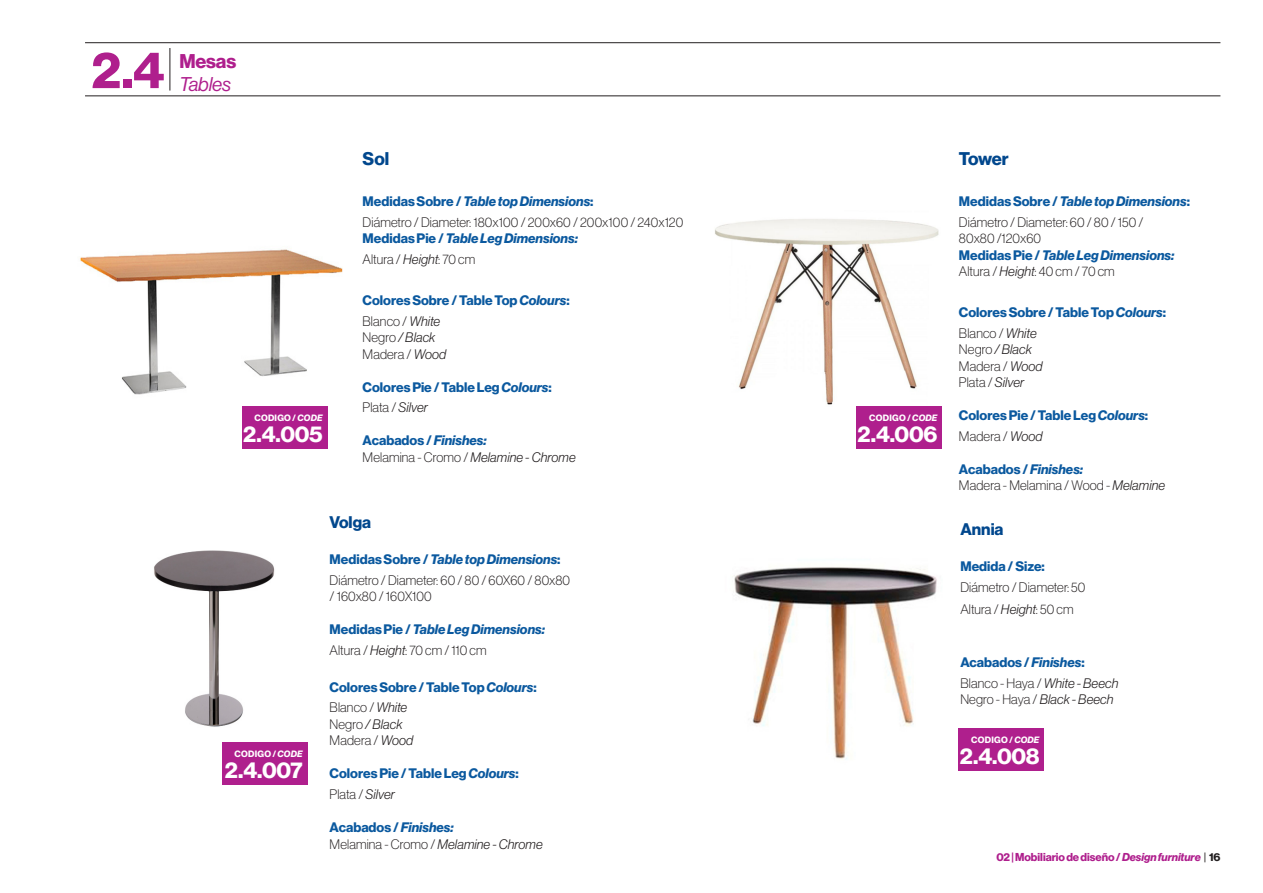
<style>
.page{position:relative;width:1263px;height:893px;background:#fff}
.page>*{position:absolute;margin:0;border:0;box-sizing:border-box;transform-origin:0 0}
.t1{font:700 51px "Neue Haas Grotesk Display";color:#af1f8d}
.t2{font:700 22.5px "Neue Haas Grotesk Display";letter-spacing:-.01em;color:#fff}
.t3{font:19.5px/22.5px "N Haas Grotesk DS Pro 56 It";letter-spacing:-.015em;color:#af1f8d}
.t4{font:700 18px "Neue Haas Grotesk Display";letter-spacing:-.01em;color:#01478d}
.Texto{font:700 16.5px "Neue Haas Grotesk Display";color:#01478d}
.Texto_menor{font:300 13.5px "Neue Haas Grotesk Display";letter-spacing:.01em;color:#231f20}
.Ladillo_medidas{font:700 13.5px "Neue Haas Grotesk Display";color:#0b599f}
.Texto_menor-2{font:13.5px "N Haas Grotesk DS Pro 76 Bd It";color:#0b599f}
.Texto_menor-3{font:700 13.5px "Neue Haas Grotesk Display";color:#0b599f}
.Texto_menor-4{font:13.5px "N Haas Grotesk DS Pro 46 Lt It";letter-spacing:.01em;color:#231f20}
.t5{font:700 11.25px "Neue Haas Grotesk Display";letter-spacing:-.005em;color:#af1f8d}
.t6{font:700 9px "Neue Haas Grotesk Display";letter-spacing:.03em;color:#fff}
.s1{font-family:"Neue Haas Grotesk Display";font-weight:700}
.s2{font-family:"N Haas Grotesk DS Pro 76 Bd It";font-weight:400}
.s3{font-family:"N Haas Grotesk DS Pro 46 Lt It";font-weight:400}
.s4{font-family:"Neue Haas Grotesk Display";font-weight:300}
.s5{font-family:"N Haas Grotesk DS Pro 55 Rg";font-weight:400;color:#231f20}
.s6{color:#231f20}
</style>
<div class="page">
<img style="left:715px;top:219px;width:224px;height:212px">
<div style="left:242px;top:406px;width:85px;height:42px;background:#af1f8d"></div>
<img style="left:80px;top:249px;width:263px;height:146px">
<hr style="left:85px;top:96px;width:1135px;height:1px;background:#231f20">
<hr style="left:170px;top:48px;width:1px;height:43px;background:#231f20">
<hr style="left:85px;top:42px;width:1135px;height:1px;background:#231f20">
<div style="left:857px;top:406px;width:85px;height:42px;background:#af1f8d"></div>
<img style="left:154px;top:550px;width:154px;height:228px">
<div style="left:222px;top:742px;width:85px;height:42px;background:#af1f8d"></div>
<img style="left:734px;top:567px;width:203px;height:193px">
<div style="left:959px;top:728px;width:85px;height:42px;background:#af1f8d"></div>
<h1 class="t1" style="left:91px;top:40px;width:75px">2.4</h1>
<p class="t3" style="left:179px;top:50px;width:58px"><span class="s1">Mesas<br></span>Tables</p>
<p class="t6" style="left:254px;top:413px;width:70px">CODIGO / <span class="s2">CODE</span></p>
<p class="t2" style="left:243px;top:421px;width:81px">2.4.005</p>
<p class="t4" style="left:363px;top:148px;width:28px">Sol</p>
<p class="Texto_menor-2" style="left:363px;top:194px;width:232px"><span class="s1">Medidas Sobre /</span> Table top Dimensions<span class="s1">:</span></p>
<p class="Texto_menor" style="left:363px;top:215px;width:322px">Diámetro / Diameter: 180x100 / 200x60 / 200x100 / 240x120</p>
<p class="Texto_menor-2" style="left:363px;top:231px;width:217px"><span class="s1">Medidas Pie /</span> Table Leg Dimensions:</p>
<p class="Texto_menor" style="left:363px;top:252px;width:114px">Altura / <span class="s3">Height</span>: 70 cm</p>
<p class="Ladillo_medidas" style="left:363px;top:292px;width:209px">Colores Sobre / Table Top <span class="s2">Colours</span>:</p>
<p class="Texto_menor" style="left:363px;top:313px;width:79px">Blanco / <span class="s3">White</span></p>
<p class="Texto_menor-4" style="left:363px;top:330px;width:74px"><span class="s4">Negro</span> / Black</p>
<p class="Texto_menor" style="left:363px;top:346px;width:85px">Madera / <span class="s3">Wood</span></p>
<p class="Ladillo_medidas" style="left:363px;top:379px;width:191px">Colores Pie / Table Leg <span class="s2">Colours</span>:</p>
<p class="Texto_menor" style="left:363px;top:400px;width:67px">Plata / <span class="s3">Silver</span></p>
<p class="Texto_menor-3" style="left:363px;top:433px;width:126px">Acabados / <span class="s2">Finishes:</span></p>
<p class="Texto_menor" style="left:363px;top:450px;width:215px">Melamina - Cromo / <span class="s3">Melamine - Chrome</span></p>
<p class="t6" style="left:235px;top:749px;width:70px">CODIGO / <span class="s2">CODE</span></p>
<p class="t2" style="left:225px;top:757px;width:79px">2.4.007</p>
<p class="Texto" style="left:330px;top:512px;width:43px">Volga</p>
<p class="Texto_menor-2" style="left:330px;top:551px;width:232px"><span class="s1">Medidas Sobre /</span> Table top Dimensions<span class="s1">:</span></p>
<p class="Texto_menor" style="left:330px;top:572px;width:242px">Diámetro / Diameter: 60 / 80 / 60X60 / 80x80</p>
<p class="Texto_menor" style="left:330px;top:589px;width:104px">/ 160x80 / 160X100</p>
<p class="Texto_menor-2" style="left:330px;top:621px;width:217px"><span class="s1">Medidas Pie /</span> Table Leg Dimensions:</p>
<p class="Texto_menor" style="left:330px;top:642px;width:159px">Altura / <span class="s3">Height</span>: 70 cm / 110 cm</p>
<p class="Ladillo_medidas" style="left:330px;top:679px;width:209px">Colores Sobre / Table Top <span class="s2">Colours</span>:</p>
<p class="Texto_menor" style="left:330px;top:700px;width:79px">Blanco / <span class="s3">White</span></p>
<p class="Texto_menor-4" style="left:330px;top:716px;width:74px"><span class="s4">Negro</span> / Black</p>
<p class="Texto_menor" style="left:330px;top:733px;width:85px">Madera / <span class="s3">Wood</span></p>
<p class="Ladillo_medidas" style="left:330px;top:766px;width:191px">Colores Pie / Table Leg <span class="s2">Colours</span>:</p>
<p class="Texto_menor" style="left:330px;top:787px;width:67px">Plata / <span class="s3">Silver</span></p>
<p class="Texto_menor-3" style="left:330px;top:819px;width:126px">Acabados / <span class="s2">Finishes:</span></p>
<p class="Texto_menor" style="left:330px;top:836px;width:215px">Melamina - Cromo / <span class="s3">Melamine - Chrome</span></p>
<p class="t6" style="left:869px;top:413px;width:70px">CODIGO / <span class="s2">CODE</span></p>
<p class="t2" style="left:857px;top:421px;width:81px">2.4.006</p>
<p class="t4" style="left:959px;top:148px;width:51px">Tower</p>
<p class="Texto_menor-2" style="left:959px;top:194px;width:232px"><span class="s1">Medidas Sobre /</span> Table top Dimensions<span class="s1">:</span></p>
<p class="Texto_menor" style="left:959px;top:215px;width:186px">Diámetro / Diameter: 60 / 80 / 150 /</p>
<p class="Texto_menor" style="left:959px;top:231px;width:84px">80x80 /120x60</p>
<p class="Texto_menor-2" style="left:959px;top:247px;width:217px"><span class="s1">Medidas Pie /</span> Table Leg Dimensions:</p>
<p class="Texto_menor" style="left:959px;top:264px;width:157px">Altura / <span class="s3">Height</span>: 40 cm / 70 cm</p>
<p class="Ladillo_medidas" style="left:959px;top:304px;width:209px">Colores Sobre / Table Top <span class="s2">Colours</span>:</p>
<p class="Texto_menor" style="left:959px;top:325px;width:79px">Blanco / <span class="s3">White</span></p>
<p class="Texto_menor-4" style="left:959px;top:342px;width:74px"><span class="s4">Negro</span> / Black</p>
<p class="Texto_menor" style="left:959px;top:358px;width:85px">Madera / <span class="s3">Wood</span></p>
<p class="Texto_menor" style="left:959px;top:375px;width:67px">Plata / <span class="s3">Silver</span></p>
<p class="Ladillo_medidas" style="left:959px;top:408px;width:191px">Colores Pie / Table Leg <span class="s2">Colours</span>:</p>
<p class="Texto_menor" style="left:959px;top:429px;width:85px">Madera / <span class="s3">Wood</span></p>
<p class="Texto_menor-3" style="left:959px;top:461px;width:126px">Acabados / <span class="s2">Finishes:</span></p>
<p class="Texto_menor" style="left:959px;top:478px;width:208px">Madera - Melamina / Wood - <span class="s3">Melamine</span></p>
<p class="Texto" style="left:960px;top:520px;width:45px">Annia</p>
<p class="Ladillo_medidas" style="left:960px;top:558px;width:86px">Medida / Size:</p>
<p class="Texto_menor" style="left:960px;top:580px;width:127px">Diámetro / Diameter: 50</p>
<p class="Texto_menor" style="left:960px;top:601px;width:115px">Altura / <span class="s3">Height</span>: 50 cm</p>
<p class="Ladillo_medidas" style="left:960px;top:654px;width:126px">Acabados / <span class="s2">Finishes</span>:</p>
<p class="Texto_menor" style="left:960px;top:675px;width:160px">Blanco - Haya / <span class="s3">White - Beech</span></p>
<p class="Texto_menor" style="left:960px;top:692px;width:155px">Negro - Haya / <span class="s3">Black - Beech</span></p>
<p class="t6" style="left:971px;top:735px;width:70px">CODIGO / <span class="s2">CODE</span></p>
<p class="t2" style="left:960px;top:743px;width:81px">2.4.008</p>
<p class="t5" style="left:996px;top:850px;width:226px">02 | Mobiliario de diseño / <span class="s2">Design furniture</span> <span class="s5">|</span> <span class="s6">16</span></p>
</div>
